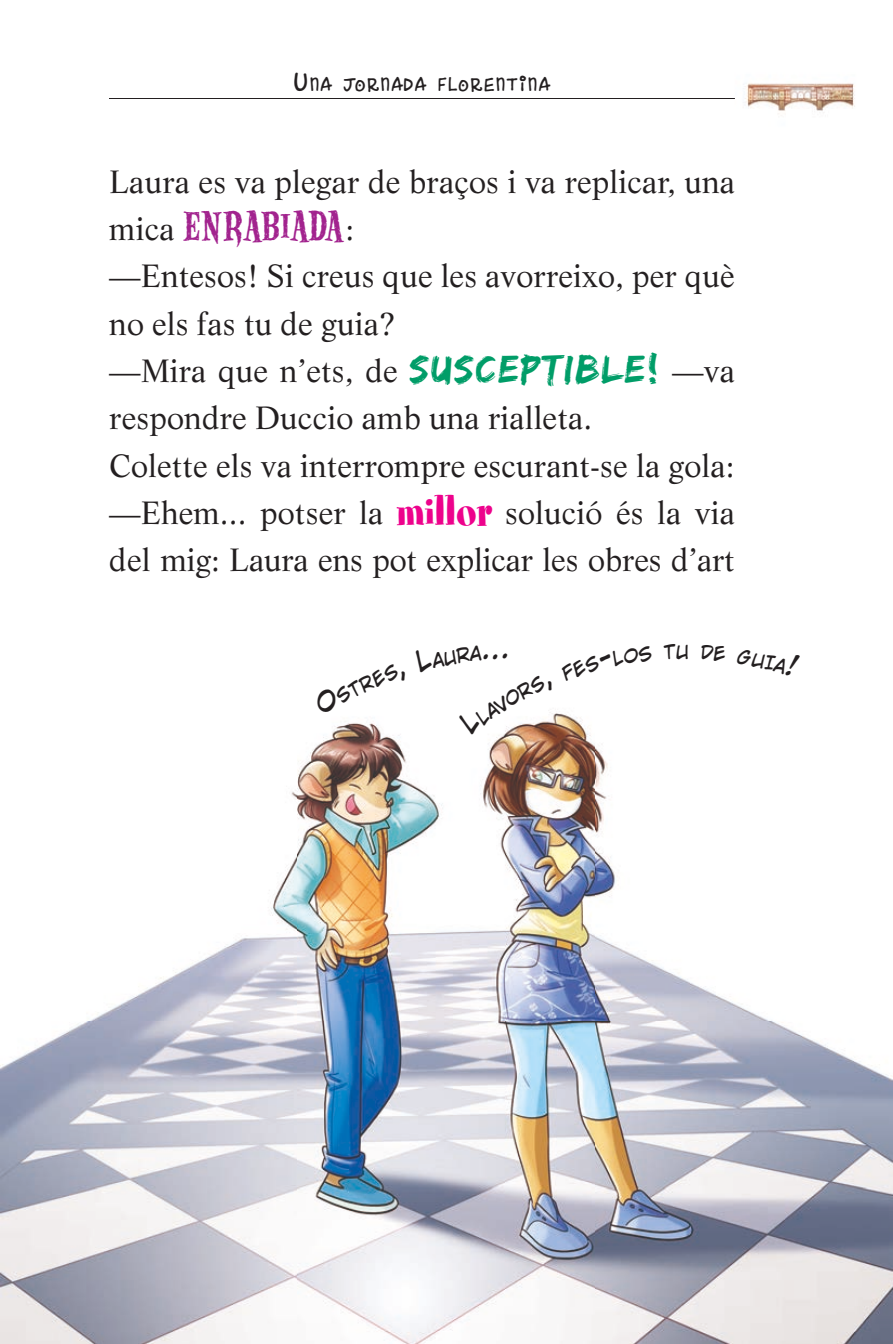
<style>
.page{position:relative;width:893px;height:1344px;background:#fff}
.page>*{position:absolute;margin:0;border:0;box-sizing:border-box;transform-origin:0 0}
.t1{font:45px "Monster Fonts Houseof Death";letter-spacing:-.015em;color:#a2238e}
.t2{font:31.5px/47.2px "Life";letter-spacing:.005em;color:#231f20}
.t3{font:28.35px "Dance Party";letter-spacing:.055em;color:#231f20}
.t4{font:18.9px "CC Wild Words";color:#231f20}
.s1{font-size:40.5px}
.s2{font-family:"Life";font-size:31.5px;color:#231f20}
.s3{font-family:"Edo SZ";font-size:40.5px;color:#009d68}
.s4{font-family:"Spumoni LP Std";font-size:45px;color:#ed028c}
</style>
<div class="page">
<img style="left:1px;top:723px;width:891px;height:621px">
<hr style="left:109px;top:99px;width:625px;height:1px;background:#231f20">
<img style="left:734px;top:83px;width:121px;height:31px">
<svg style="left:414px;top:713px;width:239px;height:23px"></svg>
<p class="t3" style="left:294px;top:69px;width:256px"><span class="s1">U</span>NA JORNADA FLORENTINA</p>
<p class="t2" style="left:109px;top:158px;width:627px">Laura es va plegar de braços i va replicar, una</p>
<h1 class="t1" style="left:109px;top:199px;width:246px"><span class="s2">mica</span> ENRABIADA<span class="s2">:</span></h1>
<p class="t2" style="left:109px;top:252px;width:627px">—Entesos! Si creus que les avorreixo, per què no els fas tu de guia?<br>—Mira que n’ets, de <span class="s3">SUSCEPTIBLE!</span> —va respondre Duccio amb una rialleta.<br>Colette els va interrompre escurant-se la gola: —Ehem... potser la <span class="s4">millor</span> solució és la via del mig: Laura ens pot explicar les obres d’art</p>
<p class="t4" style="left:675px;top:641px;width:15px">U</p>
</div>
